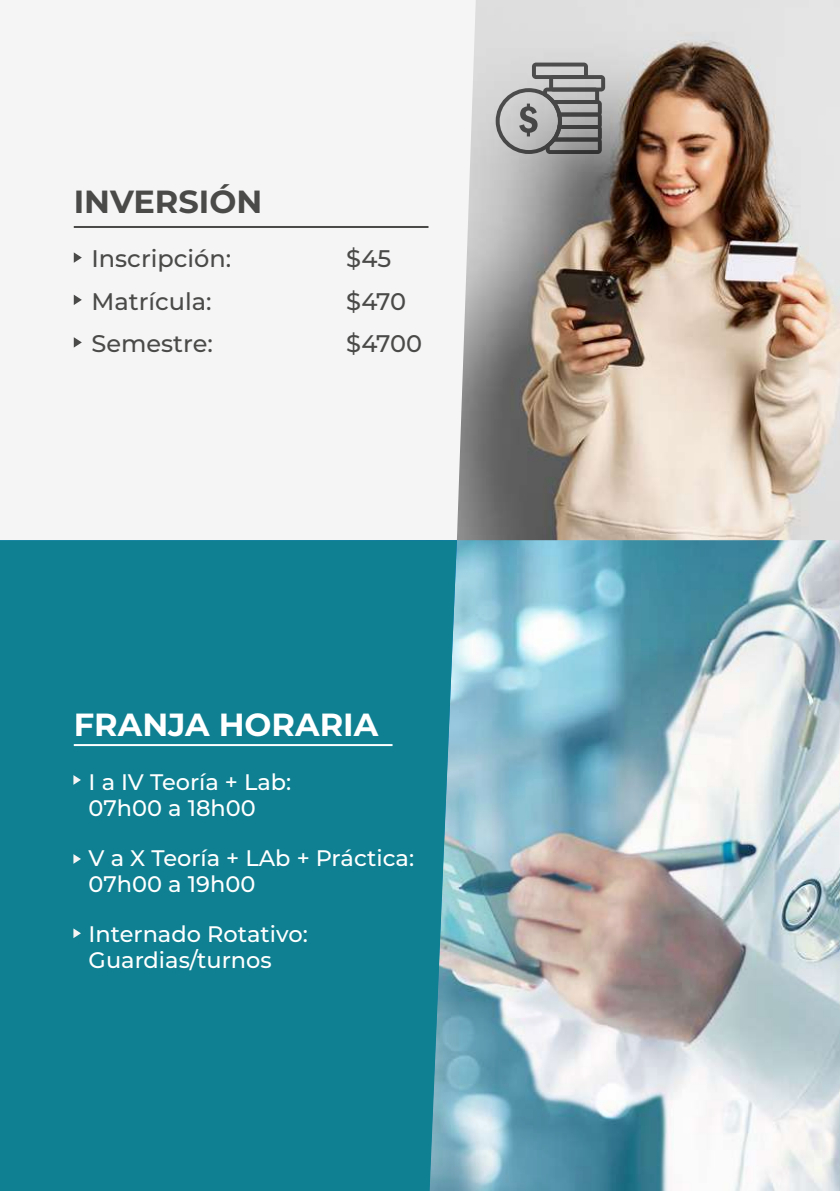
<style>
.page{position:relative;width:840px;height:1191px;background:#fff}
.page>*{position:absolute;margin:0;border:0;box-sizing:border-box;transform-origin:0 0}
.t1{font:700 32px "Montserrat";color:#fff}
.t2{font:700 32px "Montserrat";color:#4a4a49}
.t3{font:500 24px/42.2px "Montserrat";color:#4a4a49}
.t4{font:500 24px/42.2px "Montserrat";letter-spacing:-.02em;color:#4a4a49}
.t5{font:500 22.4px/26.2px "Montserrat";color:#fff}
</style>
<div class="page">
<img style="left:456px;top:540px;width:383px;height:651px">
<hr style="left:74px;top:226px;width:354px;height:2px;background:#4a4a49">
<img style="left:456px;top:0;width:383px;height:540px">
<svg style="left:495px;top:63px;width:109px;height:91px;background:#9d9d9d"></svg>
<svg style="left:74px;top:252px;width:8px;height:11px"></svg>
<svg style="left:74px;top:295px;width:8px;height:10px"></svg>
<svg style="left:74px;top:337px;width:8px;height:11px"></svg>
<div style="left:0;top:540px;width:456px;height:651px;background:#0e8091"></div>
<hr style="left:74px;top:744px;width:318px;height:2px;background:#fff">
<svg style="left:73px;top:775px;width:8px;height:10px"></svg>
<svg style="left:73px;top:854px;width:8px;height:10px"></svg>
<svg style="left:73px;top:928px;width:8px;height:10px"></svg>
<h1 class="t2" style="left:74px;top:179px;width:190px">INVERSIÓN</h1>
<p class="t3" style="left:91px;top:237px;width:141px">Inscripción:<br>Matrícula:<br>Semestre:</p>
<p class="t4" style="left:346px;top:237px;width:77px">$45 $470 $4700</p>
<h1 class="t1" style="left:74px;top:701px;width:306px">FRANJA HORARIA</h1>
<p class="t5" style="left:89px;top:767px;width:204px">I a IV Teoría + Lab:<br>07h00 a 18h00</p>
<p class="t5" style="left:89px;top:843px;width:327px">V a X Teoría + LAb + Práctica:<br>07h00 a 19h00</p>
<p class="t5" style="left:89px;top:920px;width:220px">Internado Rotativo:<br>Guardias/turnos</p>
</div>
